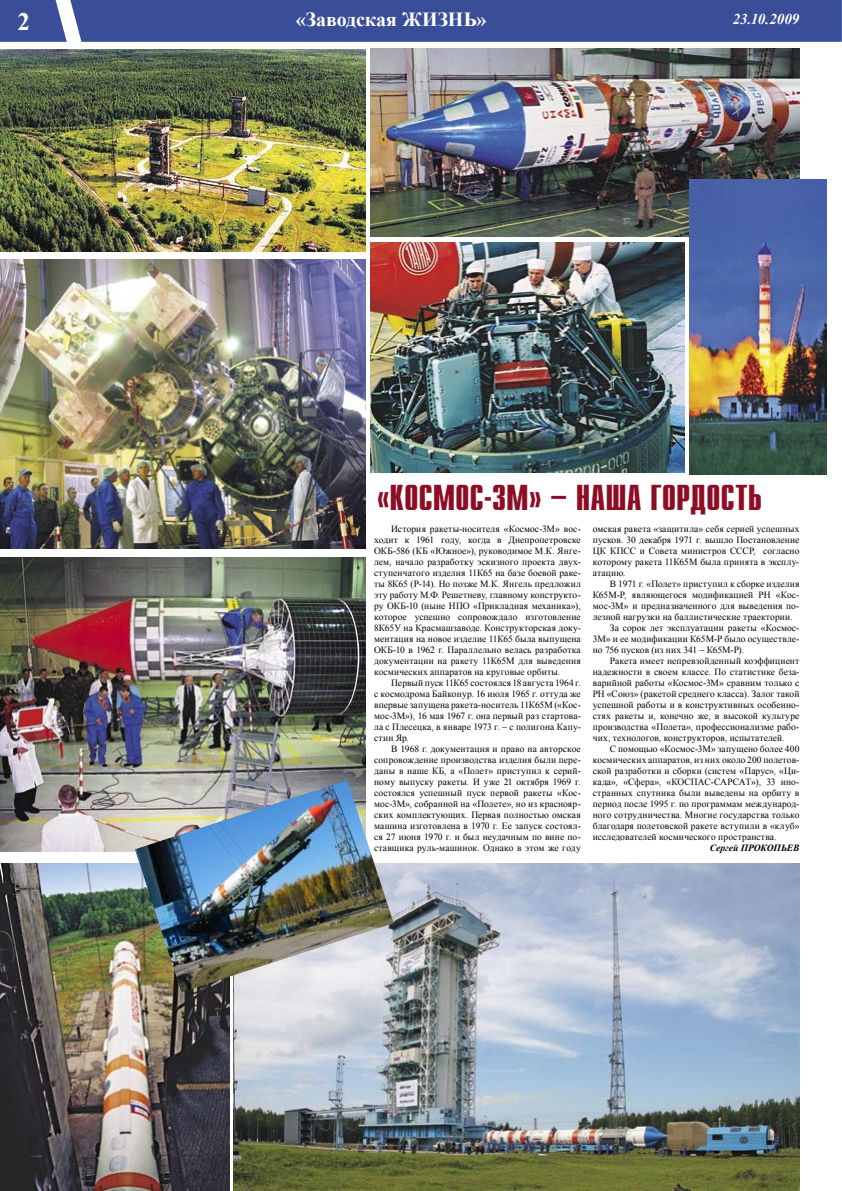
<style>
.page{position:relative;width:842px;height:1191px;background:#fff}
.page>*{position:absolute;margin:0;border:0;box-sizing:border-box;transform-origin:0 0}
.zagolovok{font:700 36px "Compact C";letter-spacing:-.005em;color:#8e0c24}
.main{font:700 25px "Times New Roman";color:#fff}
.main-2{font:700 20px "Times New Roman";letter-spacing:-.005em;color:#fff}
.main-3{font:italic 700 15px "Times New Roman";letter-spacing:-.005em;color:#fff}
.main-4{font:9.5px/11px "Times New Roman";letter-spacing:.01em;color:#000;text-align:justify}
.main-5{font:italic 700 9.5px "Times New Roman";letter-spacing:-.005em;color:#000}
</style>
<div class="page">
<div style="left:0;top:0;width:842px;height:42px;background:#3a4d98"></div>
<img style="left:371px;top:242px;width:314px;height:231px">
<img style="left:370px;top:48px;width:429px;height:188px">
<img style="left:0;top:49px;width:366px;height:202px">
<img style="left:233px;top:864px;width:566px;height:327px">
<img style="left:0;top:863px;width:230px;height:328px">
<img style="left:0;top:557px;width:366px;height:294px">
<img style="left:0;top:260px;width:365px;height:288px">
<img style="left:689px;top:179px;width:138px;height:295px">
<img style="left:135px;top:780px;width:259px;height:212px">
<p class="main" style="left:17px;top:5px;width:14px">2</p>
<p class="main-2" style="left:296px;top:5px;width:192px">«Заводская ЖИЗНЬ»</p>
<p class="main-3" style="left:733px;top:8px;width:68px">23.10.2009</p>
<p class="zagolovok" style="left:377px;top:480px;width:387px">«КОСМОС-3М» – НАША ГОРДОСТЬ</p>
<p class="main-4" style="left:374px;top:523px;width:208px;text-indent:17px">История ракеты-носителя «Космос-3М» вос&shy;ходит к 1961 году, когда в Днепропетровске ОКБ-586 (КБ «Южное»), руководимое М.К. Янге&shy;лем, начало разработку эскизного проекта двух&shy;ступенчатого изделия 11К65 на базе боевой раке&shy;ты 8К65 (Р-14). Но позже М.К. Янгель предложил эту работу М.Ф. Решетневу, главному конструкто&shy;ру ОКБ-10 (ныне НПО «Прикладная механика»), которое успешно сопровождало изготовление 8К65У на Красмашзаводе. Конструкторская доку&shy;ментация на новое изделие 11К65 была выпущена ОКБ-10 в 1962 г. Параллельно велась разработка документации на ракету 11К65М для выведения космических аппаратов на круговые орбиты.</p>
<p class="main-4" style="left:374px;top:677px;width:208px;text-indent:17px">Первый пуск 11К65 состоялся 18 августа 1964 г. с космодрома Байконур. 16 июля 1965 г. оттуда же впервые запущена ракета-носитель 11К65М («Кос&shy;мос-3М»), 16 мая 1967 г. она первый раз стартова&shy;ла с Плесецка, в январе 1973 г. – с полигона Капу&shy;стин Яр.</p>
<p class="main-4" style="left:374px;top:743px;width:208px;text-indent:17px">В 1968 г. документация и право на авторское сопровождение производства изделия были пере&shy;даны в наше КБ, а «Полет» приступил к серий&shy;ному выпуску ракеты. И уже 21 октября 1969 г. состоялся успешный пуск первой ракеты «Кос&shy;мос-3М», собранной на «Полете», но из краснояр&shy;ских комплектующих. Первая полностью омская машина изготовлена в 1970 г. Ее запуск состоял&shy;ся 27 июня 1970 г. и был неудачным по вине по&shy;ставщика руль-машинок. Однако в этом же году</p>
<p class="main-4" style="left:593px;top:523px;width:208px">омская ракета «защитила» себя серией успешных пусков. 30 декабря 1971 г. вышло Постановление ЦК КПСС и Совета министров СССР, согласно которому ракета 11К65М была принята в эксплу&shy;атацию.</p>
<p class="main-4" style="left:593px;top:578px;width:208px;text-indent:17px">В 1971 г. «Полет» приступил к сборке изделия К65М-Р, являющегося модификацией РН «Кос&shy;мос-3М» и предназначенного для выведения по&shy;лезной нагрузки на баллистические траектории.</p>
<p class="main-4" style="left:593px;top:622px;width:208px;text-indent:17px">За сорок лет эксплуатации ракеты «Космос-3М» и ее модификации К65М-Р было осуществле&shy;но 756 пусков (из них 341 – К65М-Р).</p>
<p class="main-4" style="left:593px;top:655px;width:208px;text-indent:17px">Ракета имеет непревзойденный коэффициент надежности в своем классе. По статистике беза&shy;варийной работы «Космос-3М» сравним только с РН «Союз» (ракетой среднего класса). Залог такой успешной работы и в конструктивных особенно&shy;стях ракеты и, конечно же, в высокой культуре производства «Полета», профессионализме рабо&shy;чих, технологов, конструкторов, испытателей.</p>
<p class="main-4" style="left:593px;top:743px;width:208px;text-indent:17px">С помощью «Космос-3М» запущено более 400 космических аппаратов, из них около 200 полетов&shy;ской разработки и сборки (систем «Парус», «Ци&shy;када», «Сфера», «КОСПАС-САРСАТ»), 33 ино&shy;странных спутника были выведены на орбиту в период после 1995 г. по программам международ&shy;ного сотрудничества. Многие государства только благодаря полетовской ракете вступили в «клуб» исследователей космического пространства.</p>
<p class="main-5" style="left:710px;top:841px;width:91px">Сергей ПРОКОПЬЕВ</p>
</div>
